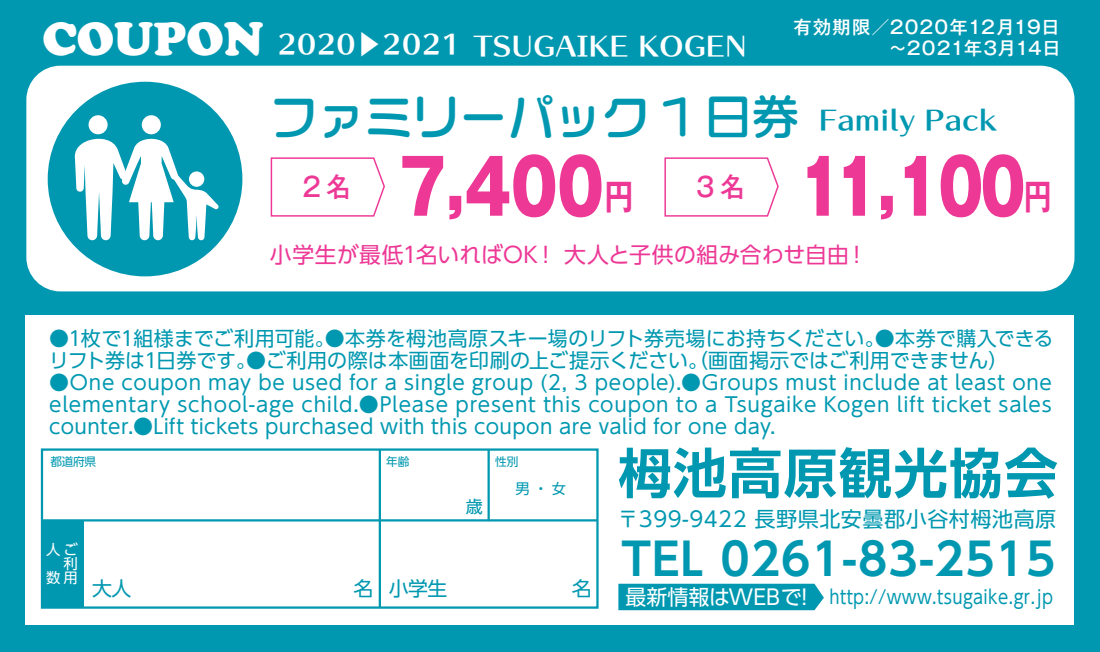
<style>
.page{position:relative;width:1100px;height:652px;background:#fff}
.page>*{position:absolute;margin:0;border:0;box-sizing:border-box;transform-origin:0 0}
.t1{font:800 74.4px "Gothic MB101 Pr 5";letter-spacing:-.05em;color:#ed3896;scale:.8 1}
.t2{font:800 74.4px "Gothic MB101 Pr 5";letter-spacing:-.05em;color:#ed3896;scale:.83 1}
.t3{font:700 53.6px "UD Shin Go Pro De";letter-spacing:.025em;color:#0098b0}
.t4{font:47.2px "True Logo Maru Bold RKSJ H";color:#0098b0}
.t5{font:700 44.4px "UD Shin Go Pro De";letter-spacing:.025em;color:#0098b0}
.t6{font:500 26.8px "Gothic MB101 Pr 5";color:#ed3896;scale:.91 1}
.t7{font:26px "UD Typos 515 Std";color:#fff}
.t8{font:26px "UD Typos 515 Std";color:#0098b0}
.t9{font:22px "UD Shin Go Pro";letter-spacing:.005em;color:#ed3896}
.t10{font:21.2px "UD Shin Go Pro";letter-spacing:.025em;color:#0098b0}
.t11{font:21.2px "UD Shin Go Pro";color:#fff}
.t12{font:20px/22px "UD Shin Go Pro";letter-spacing:.015em;color:#0098b0}
.t13{font:18.8px "UD Shin Go Pro";letter-spacing:.025em;color:#0098b0;scale:.88 1}
.t14{font:500 18px/21.6px "Gothic MB101 Pr 5";letter-spacing:.055em;color:#fff}
.t15{font:17.2px "UD Shin Go Pro";color:#0098b0}
.t16{font:14.4px/14px "UD Shin Go Pro";color:#fff;text-align:justify}
.t17{font:14.4px "UD Shin Go Pro";color:#0098b0}
.t18{font:11.6px "UD Shin Go Pro";letter-spacing:-.025em;color:#0098b0}
.s1{font-family:"Cooper";font-weight:900;font-size:48px}
.s2{font-family:"Hira Maru Pro W4"}
.s3{font-family:"Gothic MB101 Pr 5 De";font-weight:700;font-size:35.2px}
</style>
<div class="page">
<div style="left:0;top:312px;width:1100px;height:340px;background:#0098b0"></div>
<div style="left:0;top:0;width:1100px;height:340px;background:#0098b0"></div>
<div style="left:26px;top:66px;width:1048px;height:225px;background:#fff;border-radius:34px"></div>
<div style="left:48px;top:82px;width:194px;height:194px;background:#0098b0;border-radius:50%"></div>
<svg style="left:270px;top:157px;width:115px;height:60px"></svg>
<svg style="left:664px;top:157px;width:115px;height:60px"></svg>
<div style="left:142px;top:115px;width:19px;height:19px;background:#fff;border-radius:50%"></div>
<div style="left:89px;top:115px;width:19px;height:19px;background:#fff;border-radius:50%"></div>
<svg style="left:75px;top:138px;width:144px;height:102px"></svg>
<div style="left:26px;top:315px;width:1048px;height:310px;background:#fff"></div>
<div style="left:618px;top:584px;width:206px;height:26px;background:#0098b0"></div>
<hr style="left:379px;top:450px;width:2px;height:157px;background:#0098b0">
<hr style="left:487px;top:450px;width:3px;height:71px;background:#0098b0">
<div style="left:42px;top:520px;width:41px;height:88px;background:#0098b0"></div>
<div style="left:41px;top:448px;width:558px;height:161px;border:2px solid #0098b0"></div>
<hr style="left:42px;top:519px;width:555px;height:3px;background:#0098b0">
<p class="t14" style="left:793px;top:15px;width:287px">有効期限／2020年12月19日　　　　　　～2021年3月14日</p>
<h3 class="t7" style="left:42px;top:24px;width:706px"><span class="s1">COUPON</span> 2020<span class="s2">▶</span>2021 TSUGAIKE KOGEN</h3>
<h3 class="t4" style="left:270px;top:94px;width:530px">ファミリーパック 1日券</h3>
<h1 class="t2" style="left:399px;top:125px;width:284px">7,400<span class="s3">円</span></h1>
<h3 class="t8" style="left:819px;top:98px;width:180px">Family Pack</h3>
<h1 class="t1" style="left:799px;top:125px;width:318px">11,100<span class="s3">円</span></h1>
<h3 class="t6" style="left:302px;top:164px;width:54px">2名</h3>
<h3 class="t6" style="left:696px;top:164px;width:54px">3名</h3>
<p class="t9" style="left:270px;top:237px;width:599px">小学生が最低1名いればOK！ 大人と子供の組み合わせ自由！</p>
<p class="t12" style="left:49px;top:327px;width:1006px">●1枚で1組様までご利用可能。●本券を栂池高原スキー場のリフト券売場にお持ちください。●本券で購入できるリフト券は1日券です。●ご利用の際は本画面を印刷の上ご提示ください。（画面掲示ではご利用できません）</p>
<p class="t12" style="left:49px;top:371px;width:1004px;text-align:justify">●One coupon may be used for a single group (2, 3 people).●Groups must include at least one elementary school-age child.●Please present this coupon to a Tsugaike Kogen lift ticket sales counter.●Lift tickets purchased with this coupon are valid for one day.</p>
<p class="t18" style="left:50px;top:452px;width:47px">都道府県</p>
<p class="t18" style="left:386px;top:452px;width:25px">年齢</p>
<p class="t18" style="left:495px;top:452px;width:25px">性別</p>
<p class="t17" style="left:515px;top:477px;width:52px">男・女</p>
<p class="t15" style="left:466px;top:492px;width:19px">歳</p>
<h2 class="t3" style="left:618px;top:429px;width:441px">栂池高原観光協会</h2>
<p class="t10" style="left:617px;top:502px;width:440px">〒399-9422 長野県北安曇郡小谷村栂池高原</p>
<p class="t16" style="left:46px;top:542px;width:33px">人ご　利数用</p>
<p class="t12" style="left:92px;top:576px;width:41px">大人</p>
<p class="t12" style="left:353px;top:576px;width:95px">名 小学生</p>
<p class="t12" style="left:572px;top:576px;width:21px">名</p>
<h3 class="t5" style="left:621px;top:523px;width:436px">TEL 0261-83-2515</h3>
<p class="t11" style="left:625px;top:580px;width:191px">最新情報はWEBで！</p>
<p class="t13" style="left:829px;top:582px;width:256px">http://www.tsugaike.gr.jp</p>
</div>
